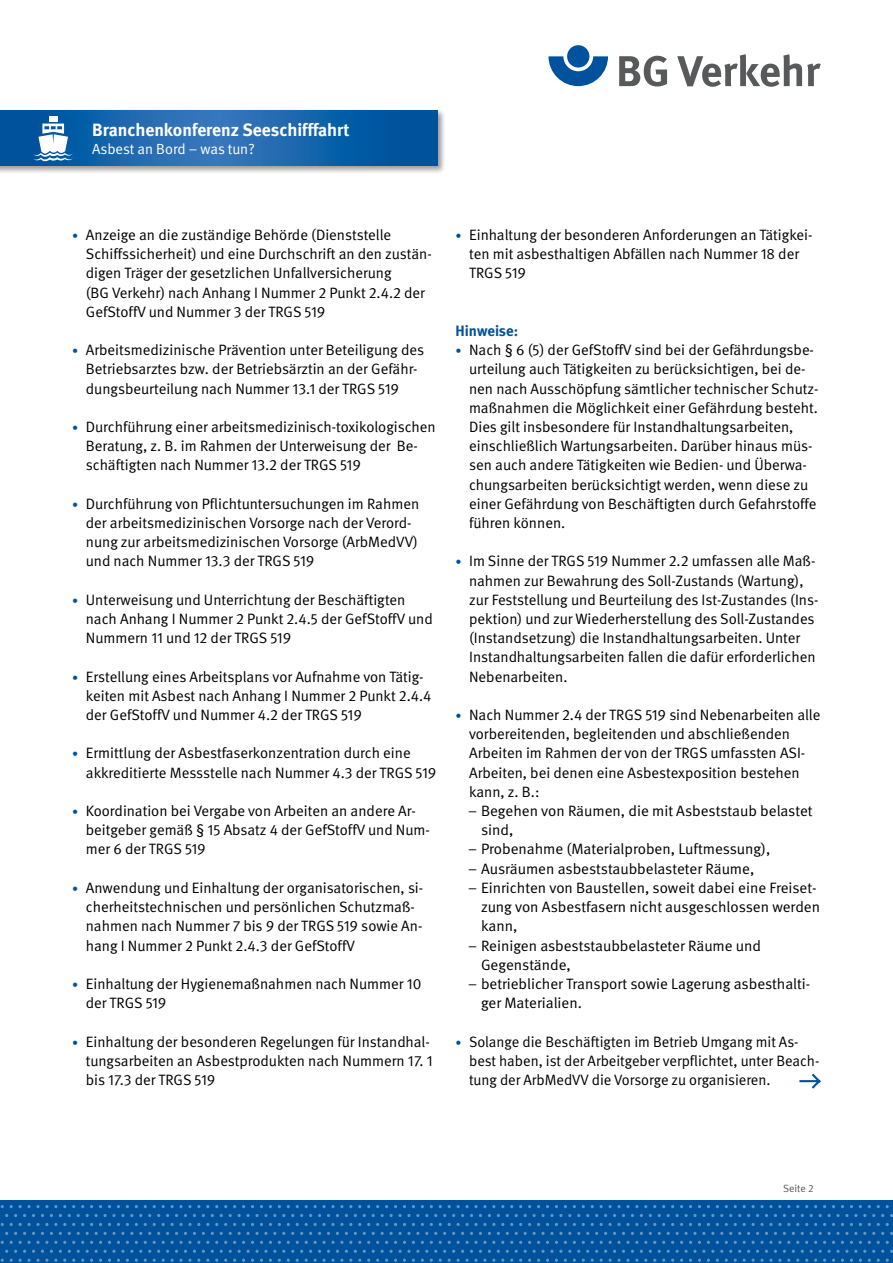
<style>
.page{position:relative;width:893px;height:1263px;background:#fff}
.page>*{position:absolute;margin:0;border:0;box-sizing:border-box;transform-origin:0 0}
.B_-_Überschrift__sch{font:700 17.7px "DGUV Meta";color:#fff}
.Fließtext{font:15px/19.2px "DGUV Meta";color:#000}
.Ueberschrift_Fließte{font:700 15px "DGUV Meta";color:#00529c}
.B_-_Unter-Übersch{font:14.7px "DGUV Meta";letter-spacing:-.005em;color:#fff}
.t1{font:10.5px "DGUV Meta";color:#58595b}
.s1{font-size:12px;color:#00529c}
</style>
<div class="page">
<div style="left:0;top:1200px;width:893px;height:63px;background:#00529c"></div>
<svg style="left:667px;top:1214px;width:38px;height:3px"></svg>
<svg style="left:524px;top:1214px;width:38px;height:3px"></svg>
<svg style="left:381px;top:1214px;width:38px;height:3px"></svg>
<svg style="left:238px;top:1214px;width:38px;height:3px"></svg>
<svg style="left:95px;top:1214px;width:38px;height:3px"></svg>
<svg style="left:667px;top:1232px;width:38px;height:3px"></svg>
<svg style="left:524px;top:1232px;width:38px;height:3px"></svg>
<svg style="left:381px;top:1232px;width:38px;height:3px"></svg>
<svg style="left:238px;top:1232px;width:38px;height:3px"></svg>
<svg style="left:95px;top:1232px;width:38px;height:3px"></svg>
<svg style="left:600px;top:1205px;width:38px;height:3px"></svg>
<svg style="left:448px;top:1205px;width:47px;height:3px"></svg>
<svg style="left:305px;top:1205px;width:38px;height:3px"></svg>
<svg style="left:162px;top:1205px;width:38px;height:3px"></svg>
<svg style="left:19px;top:1205px;width:38px;height:3px"></svg>
<svg style="left:600px;top:1223px;width:38px;height:3px"></svg>
<svg style="left:448px;top:1223px;width:47px;height:3px"></svg>
<svg style="left:305px;top:1223px;width:38px;height:3px"></svg>
<svg style="left:162px;top:1223px;width:38px;height:3px"></svg>
<svg style="left:19px;top:1223px;width:38px;height:3px"></svg>
<svg style="left:600px;top:1241px;width:38px;height:3px"></svg>
<svg style="left:448px;top:1241px;width:47px;height:3px"></svg>
<svg style="left:305px;top:1241px;width:38px;height:3px"></svg>
<svg style="left:162px;top:1241px;width:38px;height:3px"></svg>
<svg style="left:19px;top:1241px;width:38px;height:3px"></svg>
<svg style="left:577px;top:1250px;width:137px;height:12px"></svg>
<svg style="left:430px;top:1250px;width:146px;height:12px"></svg>
<svg style="left:287px;top:1250px;width:141px;height:12px"></svg>
<svg style="left:144px;top:1250px;width:141px;height:12px"></svg>
<svg style="left:1px;top:1250px;width:141px;height:12px"></svg>
<svg style="left:810px;top:1214px;width:38px;height:3px"></svg>
<svg style="left:810px;top:1232px;width:38px;height:3px"></svg>
<svg style="left:743px;top:1205px;width:38px;height:3px"></svg>
<svg style="left:743px;top:1223px;width:38px;height:3px"></svg>
<svg style="left:743px;top:1241px;width:38px;height:3px"></svg>
<svg style="left:859px;top:1250px;width:34px;height:12px"></svg>
<svg style="left:716px;top:1250px;width:141px;height:12px"></svg>
<svg style="left:548px;top:56px;width:60px;height:30px"></svg>
<div style="left:567px;top:45px;width:22px;height:23px;background:#00529c;border-radius:50%"></div>
<svg style="left:619px;top:56px;width:48px;height:30px"></svg>
<svg style="left:677px;top:54px;width:144px;height:33px"></svg>
<svg style="left:799px;top:1073px;width:22px;height:16px"></svg>
<div style="left:0;top:109px;width:447px;height:65px;background:#000;opacity:.4"></div>
<svg style="left:0;top:110px;width:438px;height:55px"></svg>
<div style="left:49px;top:116px;width:9px;height:5px;background:#fff"></div>
<svg style="left:34px;top:124px;width:39px;height:37px"></svg>
<h1 class="B_-_Überschrift__sch" style="left:92px;top:120px;width:259px">Branchenkonferenz Seeschifffahrt</h1>
<h1 class="B_-_Unter-Übersch" style="left:92px;top:140px;width:164px">Asbest an Bord – was tun?</h1>
<p class="Fließtext" style="left:86px;top:226px;width:347px;text-indent:-14px"><span class="s1">•</span> Anzeige an die zuständige Behörde (Dienststelle Schiffssicherheit) und eine Durchschrift an den zustän&shy;digen Träger der gesetzlichen Unfallversicherung<br>(BG Verkehr) nach Anhang I Nummer 2 Punkt 2.4.2 der GefStoffV und Nummer 3 der TRGS 519</p>
<p class="Fließtext" style="left:86px;top:341px;width:340px;text-indent:-14px"><span class="s1">•</span> Arbeitsmedizinische Prävention unter Beteiligung des<br>Betriebsarztes bzw. der Betriebsärztin an der Gefähr&shy;dungsbeurteilung nach Nummer 13.1 der TRGS 519</p>
<p class="Fließtext" style="left:86px;top:418px;width:351px;text-indent:-14px"><span class="s1">•</span> Durchführung einer arbeitsmedizinisch-toxikologischen<br>Beratung, z. B. im Rahmen der Unterweisung der Be&shy;schäftigten nach Nummer 13.2 der TRGS 519</p>
<p class="Fließtext" style="left:86px;top:494px;width:335px;text-indent:-14px"><span class="s1">•</span> Durchführung von Pflichtuntersuchungen im Rahmen der arbeitsmedizinischen Vorsorge nach der Verord&shy;nung zur arbeitsmedizinischen Vorsorge (ArbMedVV) und nach Nummer 13.3 der TRGS 519</p>
<p class="Fließtext" style="left:86px;top:590px;width:348px;text-indent:-14px"><span class="s1">•</span> Unterweisung und Unterrichtung der Beschäftigten nach Anhang I Nummer 2 Punkt 2.4.5 der GefStoffV und<br>Nummern 11 und 12 der TRGS 519</p>
<p class="Fließtext" style="left:86px;top:667px;width:347px;text-indent:-14px"><span class="s1">•</span> Erstellung eines Arbeitsplans vor Aufnahme von Tätig&shy;keiten mit Asbest nach Anhang I Nummer 2 Punkt 2.4.4 der GefStoffV und Nummer 4.2 der TRGS 519</p>
<p class="Fließtext" style="left:86px;top:744px;width:352px;text-indent:-14px"><span class="s1">•</span> Ermittlung der Asbestfaserkonzentration durch eine akkreditierte Messstelle nach Nummer 4.3 der TRGS 519</p>
<p class="Fließtext" style="left:86px;top:802px;width:345px;text-indent:-14px"><span class="s1">•</span> Koordination bei Vergabe von Arbeiten an andere Ar&shy;beitgeber gemäß § 15 Absatz 4 der GefStoffV und Num&shy;mer 6 der TRGS 519</p>
<p class="Fließtext" style="left:86px;top:878px;width:339px;text-indent:-14px"><span class="s1">•</span> Anwendung und Einhaltung der organisatorischen, si&shy;cherheitstechnischen und persönlichen Schutzmaß&shy;nahmen nach Nummer 7 bis 9 der TRGS 519 sowie An&shy;hang I Nummer 2 Punkt 2.4.3 der GefStoffV</p>
<p class="Fließtext" style="left:86px;top:974px;width:337px;text-indent:-14px"><span class="s1">•</span> Einhaltung der Hygienemaßnahmen nach Nummer 10 der TRGS 519</p>
<p class="Fließtext" style="left:86px;top:1032px;width:348px;text-indent:-14px"><span class="s1">•</span> Einhaltung der besonderen Regelungen für Instandhal&shy;tungsarbeiten an Asbestprodukten nach Nummern 17. 1 bis 17.3 der TRGS 519</p>
<p class="Fließtext" style="left:469px;top:226px;width:345px;text-indent:-14px"><span class="s1">•</span> Einhaltung der besonderen Anforderungen an Tätigkei&shy;ten mit asbesthaltigen Abfällen nach Nummer 18 der<br>TRGS 519</p>
<p class="Ueberschrift_Fließte" style="left:455px;top:322px;width:64px">Hinweise:</p>
<p class="Fließtext" style="left:469px;top:341px;width:351px;text-indent:-14px"><span class="s1">•</span> Nach § 6 (5) der GefStoffV sind bei der Gefährdungsbe&shy;urteilung auch Tätigkeiten zu berücksichtigen, bei de&shy;nen nach Ausschöpfung sämtlicher technischer Schutz&shy;maßnahmen die Möglichkeit einer Gefährdung besteht.<br>Dies gilt insbesondere für Instandhaltungsarbeiten, einschließlich Wartungsarbeiten. Darüber hinaus müs&shy;sen auch andere Tätigkeiten wie Bedien- und Überwa&shy;chungsarbeiten berücksichtigt werden, wenn diese zu einer Gefährdung von Beschäftigten durch Gefahrstoffe führen können.</p>
<p class="Fließtext" style="left:469px;top:552px;width:351px;text-indent:-14px"><span class="s1">•</span> Im Sinne der TRGS 519 Nummer 2.2 umfassen alle Maß&shy;nahmen zur Bewahrung des Soll-Zustands (Wartung), zur Feststellung und Beurteilung des Ist-Zustandes (Ins&shy;pektion) und zur Wiederherstellung des Soll-Zustandes (Instandsetzung) die Instandhaltungsarbeiten. Unter Instandhaltungsarbeiten fallen die dafür erforderlichen Nebenarbeiten.</p>
<p class="Fließtext" style="left:469px;top:706px;width:353px;text-indent:-14px"><span class="s1">•</span> Nach Nummer 2.4 der TRGS 519 sind Nebenarbeiten alle vorbereitenden, begleitenden und abschließenden Arbeiten im Rahmen der von der TRGS umfassten ASI-Arbeiten, bei denen eine Asbestexposition bestehen kann, z. B.:</p>
<p class="Fließtext" style="left:481px;top:802px;width:333px;text-indent:-13px">– Begehen von Räumen, die mit Asbeststaub belastet sind,</p>
<p class="Fließtext" style="left:468px;top:840px;width:304px">– Probenahme (Materialproben, Luftmessung),</p>
<p class="Fließtext" style="left:468px;top:859px;width:288px">– Ausräumen asbeststaubbelasteter Räume,</p>
<p class="Fließtext" style="left:481px;top:878px;width:341px;text-indent:-13px">– Einrichten von Baustellen, soweit dabei eine Freiset&shy;zung von Asbestfasern nicht ausgeschlossen werden kann,</p>
<p class="Fließtext" style="left:481px;top:936px;width:282px;text-indent:-13px">– Reinigen asbeststaubbelasteter Räume und<br>Gegenstände,</p>
<p class="Fließtext" style="left:481px;top:974px;width:331px;text-indent:-13px">– betrieblicher Transport sowie Lagerung asbesthalti&shy;ger Materialien.</p>
<p class="Fließtext" style="left:469px;top:1032px;width:352px;text-indent:-14px"><span class="s1">•</span> Solange die Beschäftigten im Betrieb Umgang mit As&shy;best haben, ist der Arbeitgeber verpflichtet, unter Beach&shy;tung der ArbMedVV die Vorsorge zu organisieren.</p>
<p class="t1" style="left:783px;top:1182px;width:32px">Seite 2</p>
</div>
